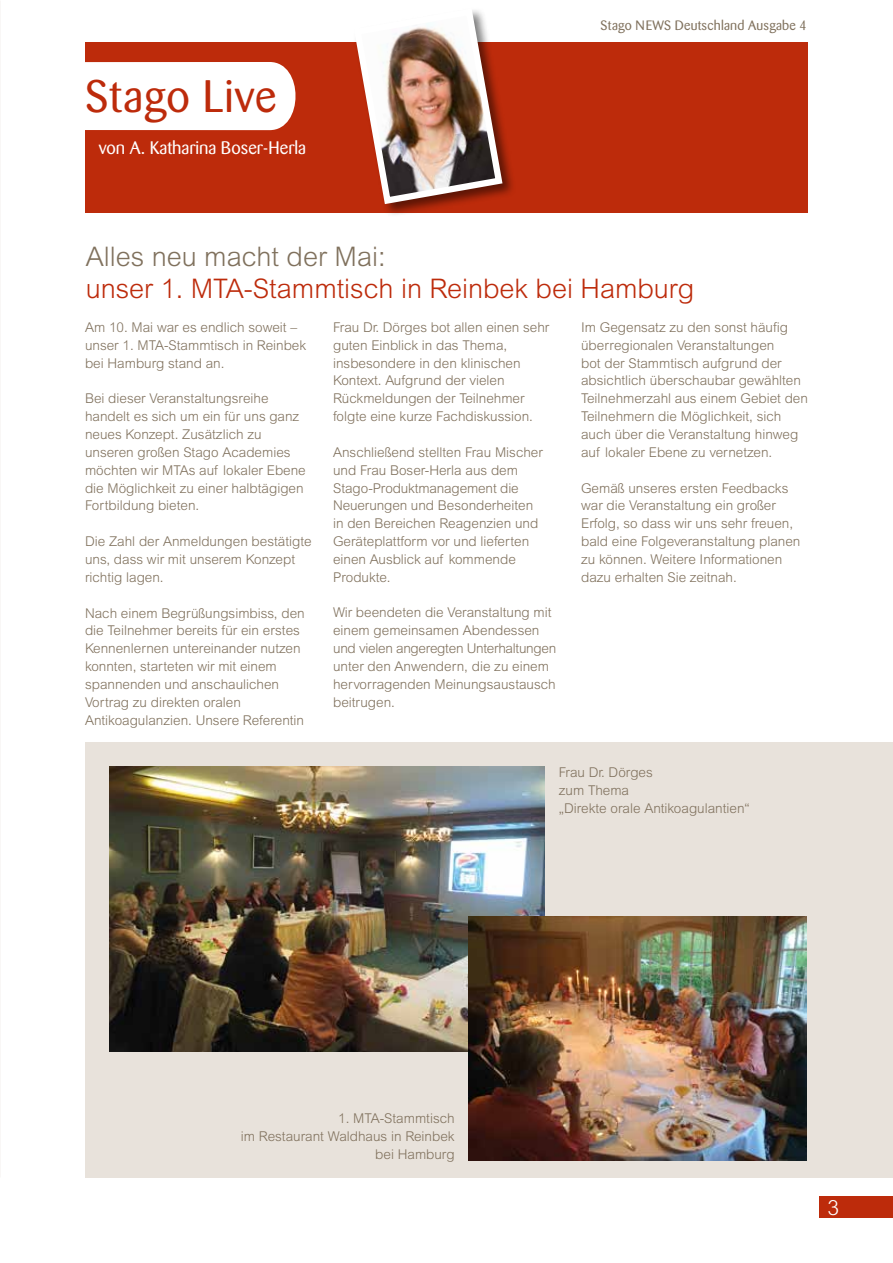
<style>
.page{position:relative;width:893px;height:1263px;background:#fff}
.page>*{position:absolute;margin:0;border:0;box-sizing:border-box;transform-origin:0 0}
.t1{font:45px "Barmeno";letter-spacing:.02em;color:#bd2b0b}
.t2{font:300 27px "Arial MT Std";color:#bd2b0b}
.t3{font:300 27px "Arial MT Std";color:#80715d}
.t4{font:300 21px "Arial MT Std";color:#fff}
.t5{font:18px "Barmeno";color:#fff}
.t6{font:300 13.5px/17.9px "Arial MT Std";color:#80715d}
.t7{font:13.5px "Barmeno";letter-spacing:.015em;color:#80715d}
</style>
<div class="page">
<div style="left:85px;top:43px;width:723px;height:170px;background:#bd2b0b"></div>
<svg style="left:213px;top:62px;width:83px;height:68px;background:#faf0ee"></svg>
<svg style="left:85px;top:42px;width:128px;height:701px"></svg>
<div style="left:820px;top:1196px;width:73px;height:21px;background:#bd2b0b"></div>
<div style="left:85px;top:743px;width:808px;height:435px;background:#e8e2db"></div>
<img style="left:109px;top:766px;width:435px;height:286px">
<img style="left:468px;top:916px;width:339px;height:244px">
<div style="left:352px;top:7px;width:164px;height:211px;background:#000;opacity:.51"></div>
<img style="left:350px;top:7px;width:156px;height:201px">
<h1 class="t1" style="left:85px;top:70px;width:193px">Stago Live</h1>
<h3 class="t5" style="left:99px;top:138px;width:209px">von A. Katharina Boser-Herla</h3>
<p class="t7" style="left:601px;top:18px;width:208px">Stago NEWS Deutschland Ausgabe 4</p>
<h2 class="t3" style="left:86px;top:241px;width:301px">Alles neu macht der Mai:</h2>
<h2 class="t2" style="left:86px;top:273px;width:610px">unser 1. MTA-Stammtisch in Reinbek bei Hamburg</h2>
<p class="t6" style="left:85px;top:318px;width:223px">Am 10. Mai war es endlich soweit – unser 1. MTA-Stammtisch in Reinbek bei Hamburg stand an.</p>
<p class="t6" style="left:85px;top:390px;width:222px">Bei dieser Veranstaltungsreihe handelt es sich um ein für uns ganz neues Konzept. Zusätzlich zu unseren großen Stago Academies möchten wir MTAs auf lokaler Ebene die Möglichkeit zu einer halbtägigen<br>Fortbildung bieten.</p>
<p class="t6" style="left:85px;top:532px;width:228px">Die Zahl der Anmeldungen bestätigte uns, dass wir mit unserem Konzept richtig lagen.</p>
<p class="t6" style="left:85px;top:604px;width:221px">Nach einem Begrüßungsimbiss, den die Teilnehmer bereits für ein erstes Kennenlernen untereinander nutzen konnten, starteten wir mit einem spannenden und anschaulichen Vortrag zu direkten oralen Antikoagulanzien. Unsere Referentin</p>
<p class="t6" style="left:333px;top:318px;width:218px">Frau Dr. Dörges bot allen einen sehr guten Einblick in das Thema, insbesondere in den klinischen<br>Kontext. Aufgrund der vielen<br>Rückmeldungen der Teilnehmer folgte eine kurze Fachdiskussion.</p>
<p class="t6" style="left:333px;top:443px;width:211px">Anschließend stellten Frau Mischer und Frau Boser-Herla aus dem<br>Stago-Produktmanagement die<br>Neuerungen und Besonderheiten in den Bereichen Reagenzien und<br>Geräteplattform vor und lieferten einen Ausblick auf kommende<br>Produkte.</p>
<p class="t6" style="left:333px;top:604px;width:225px">Wir beendeten die Veranstaltung mit einem gemeinsamen Abendessen und vielen angeregten Unterhaltungen unter den Anwendern, die zu einem hervorragenden Meinungsaustausch beitrugen.</p>
<p class="t6" style="left:581px;top:318px;width:228px">Im Gegensatz zu den sonst häufig überregionalen Veranstaltungen<br>bot der Stammtisch aufgrund der absichtlich überschaubar gewählten Teilnehmerzahl aus einem Gebiet den Teilnehmern die Möglichkeit, sich auch über die Veranstaltung hinweg auf lokaler Ebene zu vernetzen.</p>
<p class="t6" style="left:581px;top:479px;width:221px">Gemäß unseres ersten Feedbacks war die Veranstaltung ein großer Erfolg, so dass wir uns sehr freuen, bald eine Folgeveranstaltung planen zu können. Weitere Informationen dazu erhalten Sie zeitnah.</p>
<p class="t6" style="left:559px;top:764px;width:192px">Frau Dr. Dörges<br>zum Thema<br>„Direkte orale Antikoagulantien“</p>
<p class="t6" style="left:241px;top:1109px;width:215px;text-align:right">1. MTA-Stammtisch<br>im Restaurant Waldhaus in Reinbek bei Hamburg</p>
<h3 class="t4" style="left:827px;top:1195px;width:13px">3</h3>
</div>
